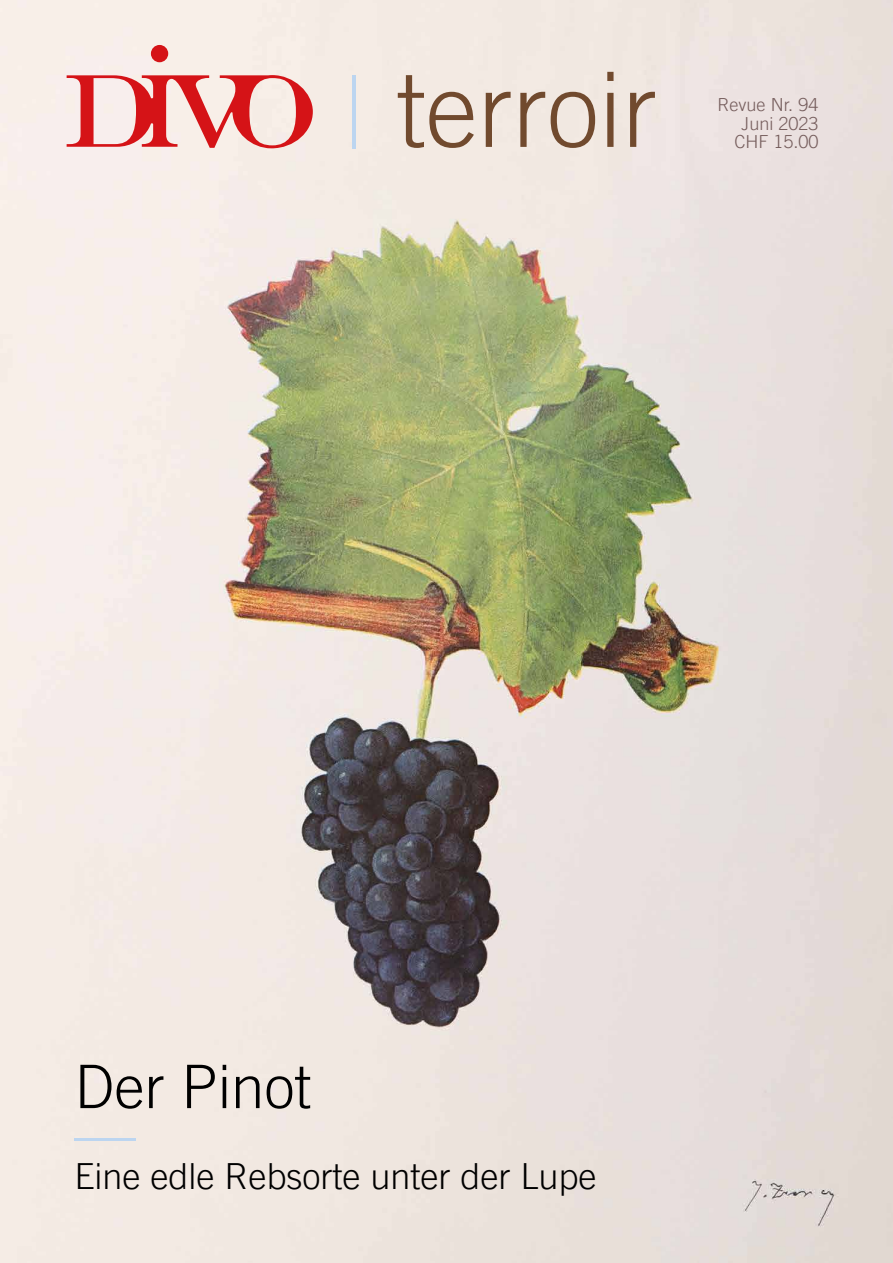
<style>
.page{position:relative;width:893px;height:1263px;background:#fff}
.page>*{position:absolute;margin:0;border:0;box-sizing:border-box;transform-origin:0 0}
.t1{font:300 60px "Trade Gothic LT Pro";color:#000}
.t2{font:300 36px "Trade Gothic LT Pro";color:#000}
.t3{font:300 18px/18.6px "Trade Gothic LT Pro";color:#755d5c;text-align:right}
</style>
<div class="page">
<img style="left:0;top:0;width:893px;height:1263px">
<hr style="left:74px;top:1139px;width:62px;height:2px;background:#bcd5f0">
<div style="left:151px;top:45px;width:17px;height:17px;background:#d51317;border-radius:50%"></div>
<svg style="left:67px;top:75px;width:246px;height:73px;background:#ea9a99"></svg>
<hr style="left:352px;top:75px;width:4px;height:73px;background:#bcd5f0">
<svg style="left:398px;top:75px;width:76px;height:73px;background:#cfbeb1"></svg>
<svg style="left:486px;top:92px;width:25px;height:55px"></svg>
<svg style="left:520px;top:92px;width:25px;height:55px"></svg>
<svg style="left:551px;top:92px;width:44px;height:56px;background:#c6b3a5"></svg>
<svg style="left:607px;top:72px;width:6px;height:75px"></svg>
<svg style="left:630px;top:92px;width:25px;height:55px"></svg>
<p class="t3" style="left:718px;top:95px;width:102px">Revue Nr. 94<br>Juni 2023<br>CHF 15.00</p>
<h1 class="t1" style="left:74px;top:1051px;width:238px">Der Pinot</h1>
<p class="t2" style="left:74px;top:1154px;width:524px">Eine edle Rebsorte unter der Lupe</p>
</div>
